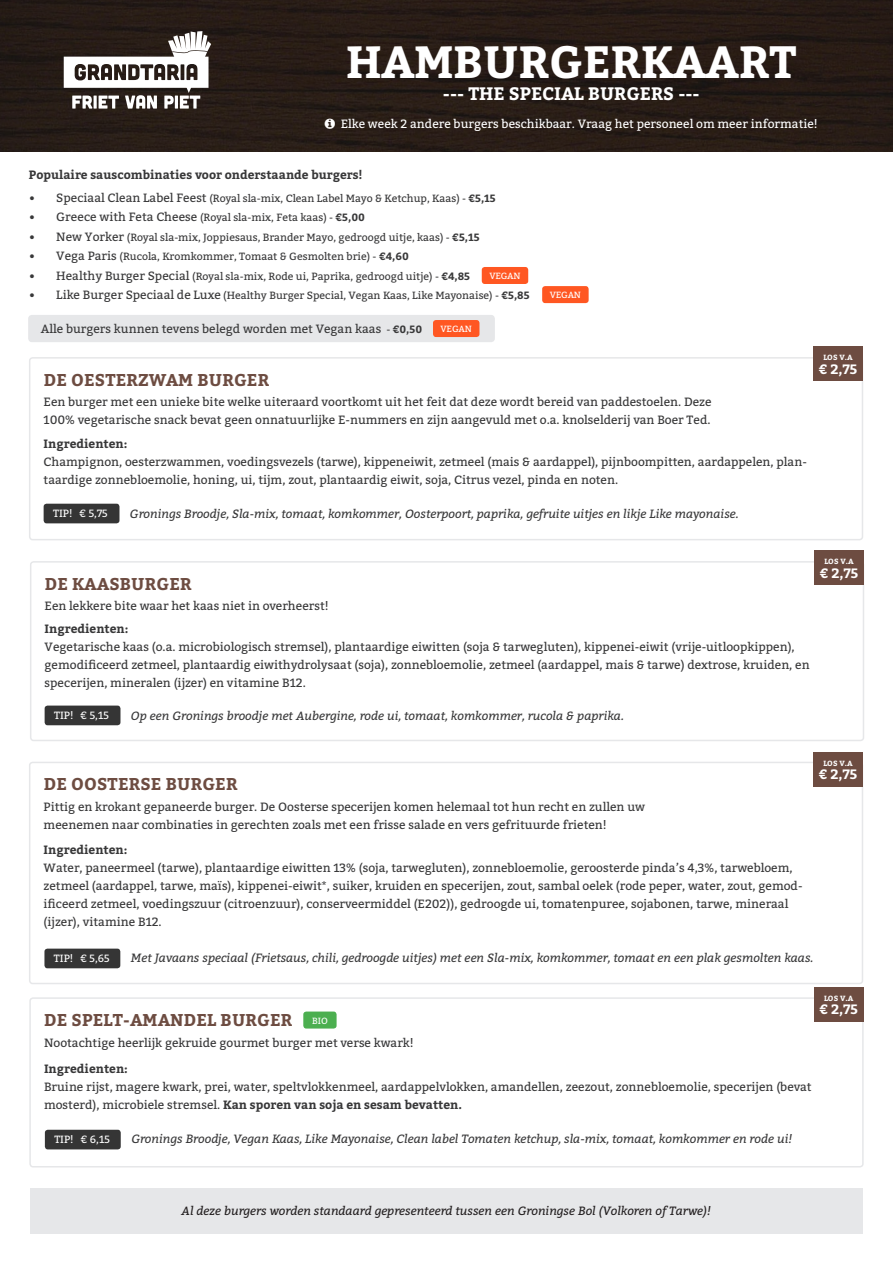
<style>
.page{position:relative;width:893px;height:1263px;background:#fff}
.page>*{position:absolute;margin:0;border:0;box-sizing:border-box;transform-origin:0 0}
.t1{font:700 45px "Bitter";color:#fff}
.t2{font:700 18px "Bitter";color:#fff}
.t3{font:700 17.1px "Bitter";letter-spacing:.01em;color:#6d4c41}
.t4{font:700 13.5px "Bitter";color:#fff}
.t5{font:12px/18px "Bitter";color:#383839}
.t6{font:italic 12px "Bitter";color:#383839}
.t7{font:italic 12px "Bitter";color:#231f20}
.t8{font:12px "Bitter";color:#fff}
.t9{font:700 12px "Bitter";color:#383839}
.t10{font:10.5px "Bitter";color:#383839}
.t11{font:10.5px "Bitter";color:#fff}
.t12{font:9px "Bitter";letter-spacing:-.03em;color:#fff}
.t13{font:700 7.5px "Bitter";color:#fff}
.s1{font-size:12px}
.s2{font-weight:700}
.s3{font-size:10.5px}
.s4{font-weight:700;font-size:10.5px}
</style>
<div class="page">
<div style="left:29px;top:762px;width:834px;height:222px;border:2px solid #e6e7e9;border-radius:3px"></div>
<div style="left:814px;top:752px;width:49px;height:34px;background:#6d4c41"></div>
<img style="left:0;top:0;width:893px;height:152px">
<svg style="left:64px;top:31px;width:147px;height:78px"></svg>
<div style="left:30px;top:561px;width:834px;height:180px;border:2px solid #e6e7e9;border-radius:3px"></div>
<div style="left:815px;top:550px;width:49px;height:35px;background:#6d4c41"></div>
<div style="left:45px;top:705px;width:75px;height:20px;background:#353535;border-radius:3px"></div>
<div style="left:44px;top:949px;width:76px;height:19px;background:#353535;border-radius:3px"></div>
<div style="left:482px;top:267px;width:46px;height:17px;background:#ff5722;border-radius:3px"></div>
<div style="left:29px;top:997px;width:835px;height:170px;border:2px solid #e6e7e9;border-radius:3px"></div>
<div style="left:814px;top:987px;width:50px;height:34px;background:#6d4c41"></div>
<div style="left:45px;top:1130px;width:76px;height:19px;background:#353535;border-radius:3px"></div>
<div style="left:303px;top:1011px;width:34px;height:17px;background:#4caf50;border-radius:3px"></div>
<div style="left:29px;top:357px;width:834px;height:183px;border:2px solid #e6e7e9;border-radius:3px"></div>
<div style="left:814px;top:346px;width:49px;height:35px;background:#6d4c41"></div>
<div style="left:44px;top:504px;width:75px;height:19px;background:#353535;border-radius:3px"></div>
<div style="left:542px;top:286px;width:47px;height:17px;background:#ff5722;border-radius:3px"></div>
<div style="left:30px;top:1188px;width:833px;height:45px;background:#e6e7e9"></div>
<div style="left:29px;top:316px;width:465px;height:25px;background:#e6e7e9;border-radius:3px"></div>
<div style="left:28px;top:315px;width:467px;height:27px;border:2px solid #e6e7e9;border-radius:3px"></div>
<div style="left:433px;top:320px;width:46px;height:17px;background:#ff5722;border-radius:3px"></div>
<svg style="left:325px;top:119px;width:10px;height:10px"></svg>
<p class="t1" style="left:346px;top:28px;width:452px">HAMBURGERKAART</p>
<p class="t2" style="left:443px;top:80px;width:258px">--- THE SPECIAL BURGERS ---</p>
<p class="t8" style="left:341px;top:115px;width:479px">Elke week 2 andere burgers beschikbaar. Vraag het personeel om meer informatie!</p>
<p class="t9" style="left:29px;top:166px;width:335px">Populaire sauscombinaties voor onderstaande burgers!</p>
<p class="t10" style="left:29px;top:191px;width:468px"><span class="s1">• Speciaal Clean Label Feest</span> (Royal sla-mix, Clean Label Mayo &amp; Ketchup, Kaas) - <span class="s2">€5,15</span></p>
<p class="t10" style="left:29px;top:210px;width:337px"><span class="s1">• Greece with Feta Cheese</span> (Royal sla-mix, Feta kaas) - <span class="s2">€5,00</span></p>
<p class="t10" style="left:29px;top:230px;width:452px"><span class="s1">• New Yorker</span> (Royal sla-mix, Joppiesaus, Brander Mayo, gedroogd uitje, kaas) - <span class="s2">€5,15</span></p>
<p class="t10" style="left:29px;top:249px;width:381px"><span class="s1">• Vega Paris</span> (Rucola, Kromkommer, Tomaat &amp; Gesmolten brie) - <span class="s2">€4,60</span></p>
<p class="t10" style="left:29px;top:269px;width:442px"><span class="s1">• Healthy Burger Special</span> (Royal sla-mix, Rode ui, Paprika, gedroogd uitje) - <span class="s2">€4,85</span></p>
<p class="t10" style="left:29px;top:288px;width:502px"><span class="s1">• Like Burger Speciaal de Luxe</span> (Healthy Burger Special, Vegan Kaas, Like Mayonaise) - <span class="s2">€5,85</span></p>
<p class="t12" style="left:489px;top:269px;width:33px">VEGAN</p>
<p class="t5" style="left:41px;top:319px;width:383px">Alle burgers kunnen tevens belegd worden met Vegan kaas <span class="s3">-</span> <span class="s4">€0,50</span></p>
<p class="t12" style="left:441px;top:322px;width:33px">VEGAN</p>
<p class="t3" style="left:44px;top:366px;width:227px">DE OESTERZWAM BURGER</p>
<p class="t12" style="left:550px;top:288px;width:33px">VEGAN</p>
<p class="t5" style="left:44px;top:392px;width:669px">Een burger met een unieke bite welke uiteraard voortkomt uit het feit dat deze wordt bereid van paddestoelen. Deze<br>100% vegetarische snack bevat geen onnatuurlijke E-nummers en zijn aangevuld met o.a. knolselderij van Boer Ted.</p>
<p class="t5" style="left:44px;top:434px;width:765px"><span class="s2">Ingredienten:<br></span>Champignon, oesterzwammen, voedingsvezels (tarwe), kippeneiwit, zetmeel (mais &amp; aardappel), pijnboompitten, aardappelen, plan&shy;taardige zonnebloemolie, honing, ui, tijm, zout, plantaardig eiwit, soja, Citrus vezel, pinda en noten.</p>
<p class="t11" style="left:53px;top:506px;width:56px">TIP! € 5,75</p>
<p class="t6" style="left:130px;top:505px;width:610px">Gronings Broodje, Sla-mix, tomaat, komkommer, Oosterpoort, paprika, gefruite uitjes en likje Like mayonaise.</p>
<p class="t13" style="left:823px;top:352px;width:31px">LOS V.A</p>
<p class="t4" style="left:819px;top:359px;width:40px">€ 2,75</p>
<p class="t3" style="left:45px;top:570px;width:148px">DE KAASBURGER</p>
<p class="t5" style="left:45px;top:597px;width:285px">Een lekkere bite waar het kaas niet in overheerst!</p>
<p class="t5" style="left:45px;top:619px;width:767px"><span class="s2">Ingredienten:<br></span>Vegetarische kaas (o.a. microbiologisch stremsel), plantaardige eiwitten (soja &amp; tarwegluten), kippenei-eiwit (vrije-uitloopkippen), gemodificeerd zetmeel, plantaardig eiwithydrolysaat (soja), zonnebloemolie, zetmeel (aardappel, mais &amp; tarwe) dextrose, kruiden, en specerijen, mineralen (ijzer) en vitamine B12.</p>
<p class="t11" style="left:54px;top:708px;width:56px">TIP! € 5,15</p>
<p class="t6" style="left:131px;top:707px;width:495px">Op een Gronings broodje met Aubergine, rode ui, tomaat, komkommer, rucola &amp; paprika.</p>
<p class="t13" style="left:824px;top:556px;width:31px">LOS V.A</p>
<p class="t4" style="left:820px;top:563px;width:40px">€ 2,75</p>
<p class="t3" style="left:44px;top:771px;width:195px">DE OOSTERSE BURGER</p>
<p class="t5" style="left:44px;top:797px;width:603px">Pittig en krokant gepaneerde burger. De Oosterse specerijen komen helemaal tot hun recht en zullen uw meenemen naar combinaties in gerechten zoals met een frisse salade en vers gefrituurde frieten!</p>
<p class="t5" style="left:44px;top:840px;width:760px"><span class="s2">Ingredienten:<br></span>Water, paneermeel (tarwe), plantaardige eiwitten 13% (soja, tarwegluten), zonnebloemolie, geroosterde pinda’s 4,3%, tarwebloem, zetmeel (aardappel, tarwe, maïs), kippenei-eiwit*, suiker, kruiden en specerijen, zout, sambal oelek (rode peper, water, zout, gemod&shy;ificeerd zetmeel, voedingszuur (citroenzuur), conserveermiddel (E202)), gedroogde ui, tomatenpuree, sojabonen, tarwe, mineraal (ijzer), vitamine B12.</p>
<p class="t13" style="left:823px;top:757px;width:31px">LOS V.A</p>
<p class="t4" style="left:819px;top:764px;width:40px">€ 2,75</p>
<p class="t11" style="left:54px;top:951px;width:57px">TIP! € 5,65</p>
<p class="t6" style="left:131px;top:949px;width:684px">Met Javaans speciaal (Frietsaus, chili, gedroogde uitjes) met een Sla-mix, komkommer, tomaat en een plak gesmolten kaas.</p>
<p class="t3" style="left:44px;top:1006px;width:250px">DE SPELT-AMANDEL BURGER</p>
<p class="t12" style="left:312px;top:1014px;width:17px">BIO</p>
<p class="t5" style="left:44px;top:1033px;width:371px">Nootachtige heerlijk gekruide gourmet burger met verse kwark!</p>
<p class="t5" style="left:44px;top:1059px;width:769px"><span class="s2">Ingredienten:<br></span>Bruine rijst, magere kwark, prei, water, speltvlokkenmeel, aardappelvlokken, amandellen, zeezout, zonnebloemolie, specerijen (bevat mosterd), microbiele stremsel. <span class="s2">Kan sporen van soja en sesam bevatten.</span></p>
<p class="t11" style="left:54px;top:1132px;width:57px">TIP! € 6,15</p>
<p class="t6" style="left:131px;top:1131px;width:662px">Gronings Broodje, Vegan Kaas, Like Mayonaise, Clean label Tomaten ketchup, sla-mix, tomaat, komkommer en rode ui!</p>
<p class="t13" style="left:824px;top:992px;width:31px">LOS V.A</p>
<p class="t4" style="left:819px;top:999px;width:40px">€ 2,75</p>
<p class="t7" style="left:182px;top:1202px;width:531px">Al deze burgers worden standaard gepresenteerd tussen een Groningse Bol (Volkoren of Tarwe)!</p>
</div>
